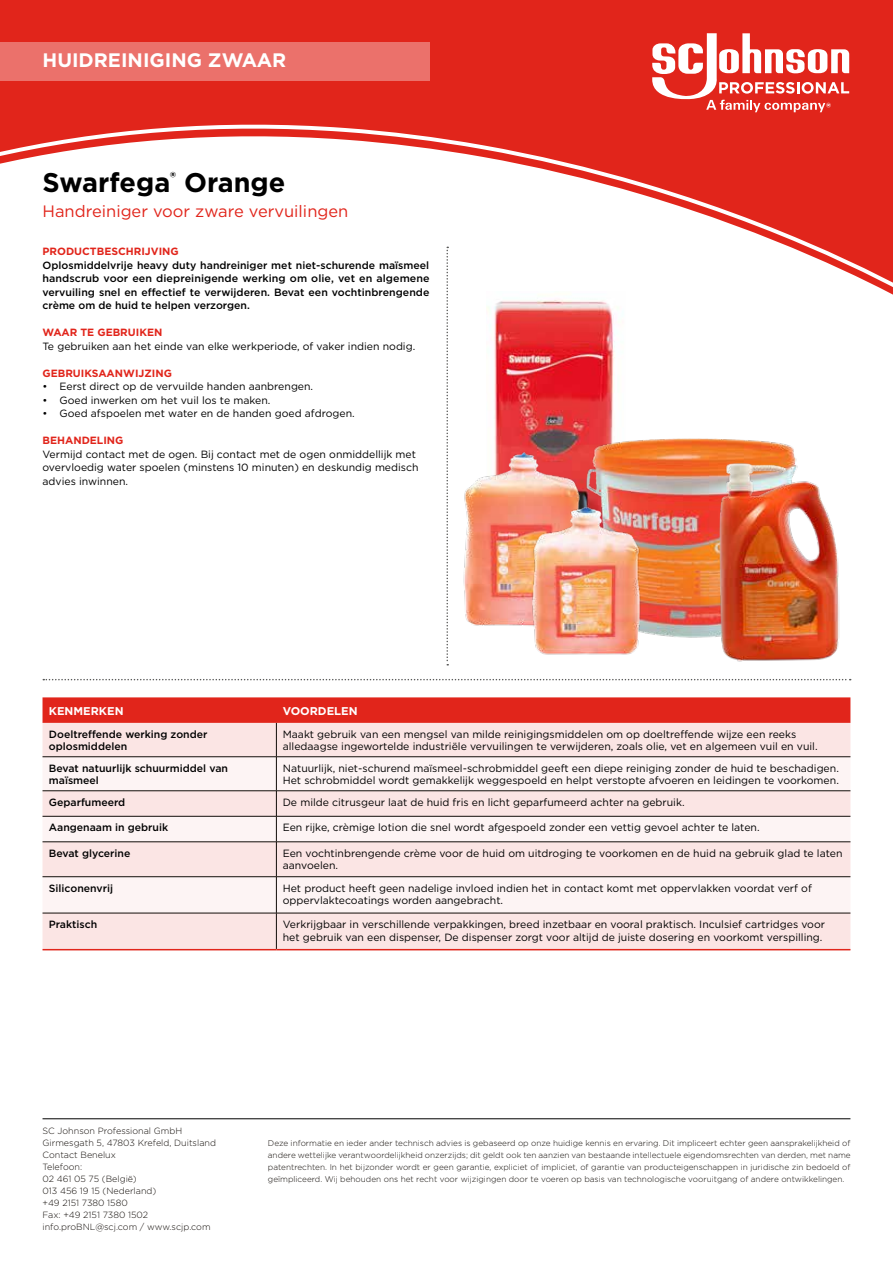
<style>
.page{position:relative;width:893px;height:1263px;background:#fff}
.page>*{position:absolute;margin:0;border:0;box-sizing:border-box;transform-origin:0 0}
.t1{font:700 27px "Gotham";color:#000}
.t2{font:700 19.5px "Gotham";color:#fff}
.t3{font:16.5px "Gotham";color:#e1251b}
.t4{font:700 11.25px "Gotham";color:#fff}
.t5{font:10.5px/12.8px "Gotham";color:#000}
.t6{font:500 10.5px/13.5px "Gotham";color:#000}
.t7{font:700 10.5px "Gotham";color:#e1251b}
.t8{font:300 9px/12px "Gotham";color:#120d09}
.t9{font:300 8.25px/12px "Gotham";color:#120d09;text-align:justify}
</style>
<div class="page">
<div style="left:0;top:0;width:893px;height:119px;background:#e1251b"></div>
<svg style="left:0;top:119px;width:893px;height:176px"></svg>
<div style="left:0;top:43px;width:429px;height:38px;background:#eb716b"></div>
<svg style="left:652px;top:33px;width:197px;height:79px"></svg>
<hr style="left:43px;top:1118px;width:807px;height:1px;background:#000">
<svg style="left:43px;top:697px;width:807px;height:26px;background:#e1291f"></svg>
<div style="left:43px;top:723px;width:807px;height:226px;background:#fbe5e4"></div>
<svg style="left:43px;top:757px;width:807px;height:156px;fill:#fdf4f4"></svg>
<hr style="left:276px;top:913px;width:1px;height:36px;background:#120d09">
<hr style="left:276px;top:723px;width:1px;height:33px;background:#120d09">
<hr style="left:43px;top:816px;width:233px;height:1px;background:#120d09">
<svg style="left:276px;top:791px;width:1px;height:50px"></svg>
<hr style="left:276px;top:816px;width:574px;height:1px;background:#120d09">
<hr style="left:43px;top:949px;width:233px;height:1px;background:#e1251b">
<hr style="left:276px;top:949px;width:574px;height:1px;background:#e1251b">
<hr style="left:43px;top:756px;width:233px;height:1px;background:#120d09">
<hr style="left:43px;top:790px;width:233px;height:1px;background:#120d09">
<hr style="left:276px;top:757px;width:1px;height:33px;background:#120d09">
<hr style="left:276px;top:756px;width:574px;height:1px;background:#120d09">
<hr style="left:276px;top:790px;width:574px;height:1px;background:#120d09">
<hr style="left:43px;top:841px;width:233px;height:1px;background:#120d09">
<hr style="left:276px;top:842px;width:1px;height:34px;background:#120d09">
<hr style="left:276px;top:841px;width:574px;height:1px;background:#120d09">
<hr style="left:43px;top:876px;width:233px;height:1px;background:#120d09">
<hr style="left:43px;top:913px;width:233px;height:1px;background:#120d09">
<hr style="left:276px;top:877px;width:1px;height:36px;background:#120d09">
<hr style="left:276px;top:876px;width:574px;height:1px;background:#120d09">
<hr style="left:276px;top:913px;width:574px;height:1px;background:#120d09">
<img style="left:487px;top:291px;width:138px;height:155px">
<img style="left:463px;top:446px;width:109px;height:180px">
<img style="left:572px;top:426px;width:222px;height:212px">
<img style="left:707px;top:450px;width:133px;height:212px">
<img style="left:528px;top:501px;width:119px;height:154px">
<svg style="left:446px;top:247px;width:2px;height:418px"></svg>
<svg style="left:43px;top:679px;width:808px;height:1px"></svg>
<h2 class="t2" style="left:43px;top:48px;width:245px">HUIDREINIGING ZWAAR</h2>
<h1 class="t1" style="left:43px;top:164px;width:244px">Swarfega<sup>®</sup> Orange</h1>
<h3 class="t3" style="left:43px;top:201px;width:307px">Handreiniger voor zware vervuilingen</h3>
<p class="t7" style="left:43px;top:244px;width:138px">PRODUCTBESCHRIJVING</p>
<p class="t6" style="left:43px;top:258px;width:389px;text-align:justify">Oplosmiddelvrije heavy duty handreiniger met niet-schurende maïsmeel handscrub voor een diepreinigende werking om olie, vet en algemene vervuiling snel en effectief te verwijderen. Bevat een vochtinbrengende crème om de huid te helpen verzorgen.</p>
<p class="t7" style="left:43px;top:325px;width:121px">WAAR TE GEBRUIKEN</p>
<p class="t5" style="left:43px;top:339px;width:374px">Te gebruiken aan het einde van elke werkperiode, of vaker indien nodig.</p>
<p class="t7" style="left:43px;top:366px;width:131px">GEBRUIKSAANWIJZING</p>
<p class="t5" style="left:43px;top:380px;width:272px">• Eerst direct op de vervuilde handen aanbrengen.</p>
<p class="t5" style="left:43px;top:393px;width:229px">• Goed inwerken om het vuil los te maken.</p>
<p class="t5" style="left:43px;top:407px;width:314px">• Goed afspoelen met water en de handen goed afdrogen.</p>
<p class="t7" style="left:43px;top:433px;width:82px">BEHANDELING</p>
<p class="t5" style="left:43px;top:447px;width:378px;line-height:13.5px">Vermijd contact met de ogen. Bij contact met de ogen onmiddellijk met overvloedig water spoelen (minstens 10 minuten) en deskundig medisch advies inwinnen.</p>
<p class="t4" style="left:49px;top:703px;width:76px">KENMERKEN</p>
<p class="t4" style="left:283px;top:703px;width:76px">VOORDELEN</p>
<p class="t6" style="left:49px;top:727px;width:160px;line-height:12.8px">Doeltreffende werking zonder oplosmiddelen</p>
<p class="t5" style="left:283px;top:727px;width:536px">Maakt gebruik van een mengsel van milde reinigingsmiddelen om op doeltreffende wijze een reeks alledaagse ingewortelde industriële vervuilingen te verwijderen, zoals olie, vet en algemeen vuil en vuil.</p>
<p class="t6" style="left:49px;top:761px;width:181px;line-height:12.8px">Bevat natuurlijk schuurmiddel van maïsmeel</p>
<p class="t5" style="left:283px;top:761px;width:558px">Natuurlijk, niet-schurend maïsmeel-schrobmiddel geeft een diepe reiniging zonder de huid te beschadigen.<br>Het schrobmiddel wordt gemakkelijk weggespoeld en helpt verstopte afvoeren en leidingen te voorkomen.</p>
<p class="t6" style="left:49px;top:795px;width:78px">Geparfumeerd</p>
<p class="t5" style="left:283px;top:795px;width:403px">De milde citrusgeur laat de huid fris en licht geparfumeerd achter na gebruik.</p>
<p class="t6" style="left:49px;top:820px;width:121px">Aangenaam in gebruik</p>
<p class="t5" style="left:283px;top:821px;width:478px">Een rijke, crèmige lotion die snel wordt afgespoeld zonder een vettig gevoel achter te laten.</p>
<p class="t6" style="left:49px;top:846px;width:83px">Bevat glycerine</p>
<p class="t5" style="left:283px;top:846px;width:561px">Een vochtinbrengende crème voor de huid om uitdroging te voorkomen en de huid na gebruik glad te laten aanvoelen.</p>
<p class="t6" style="left:49px;top:881px;width:66px">Siliconenvrij</p>
<p class="t5" style="left:283px;top:881px;width:531px">Het product heeft geen nadelige invloed indien het in contact komt met oppervlakken voordat verf of oppervlaktecoatings worden aangebracht.</p>
<p class="t6" style="left:49px;top:917px;width:50px">Praktisch</p>
<p class="t5" style="left:283px;top:917px;width:544px">Verkrijgbaar in verschillende verpakkingen, breed inzetbaar en vooral praktisch. Inculsief cartridges voor het gebruik van een dispenser, De dispenser zorgt voor altijd de juiste dosering en voorkomt verspilling.</p>
<p class="t8" style="left:43px;top:1125px;width:175px">SC Johnson Professional GmbH<br>Girmesgath 5, 47803 Krefeld, Duitsland<br>Contact Benelux<br>Telefoon:<br>02 461 05 75 (België)<br>013 456 19 15 (Nederland)<br>+49 2151 7380 1580<br>Fax: +49 2151 7380 1502 info.proBNL@scj.com / www.scjp.com</p>
<p class="t9" style="left:268px;top:1137px;width:584px">Deze informatie en ieder ander technisch advies is gebaseerd op onze huidige kennis en ervaring. Dit impliceert echter geen aansprakelijkheid of andere wettelijke verantwoordelijkheid onzerzijds; dit geldt ook ten aanzien van bestaande intellectuele eigendomsrechten van derden, met name patentrechten. In het bijzonder wordt er geen garantie, expliciet of impliciet, of garantie van producteigenschappen in juridische zin bedoeld of geïmpliceerd. Wij behouden ons het recht voor wijzigingen door te voeren op basis van technologische vooruitgang of andere ontwikkelingen.</p>
</div>
